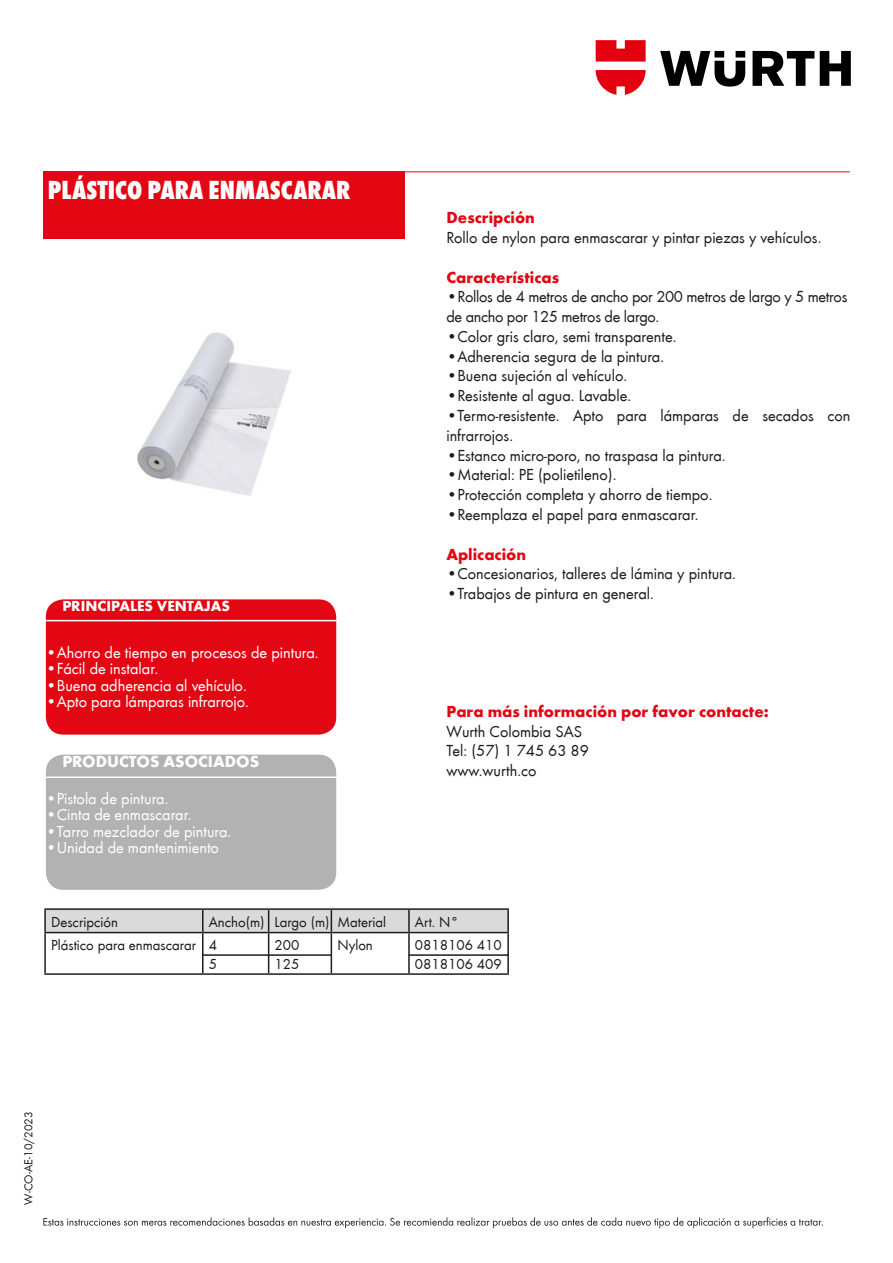
<style>
.page{position:relative;width:893px;height:1263px;background:#fff}
.page>*{position:absolute;margin:0;border:0;box-sizing:border-box;transform-origin:0 0}
.t1{font:800 condensed 27px "Wuerth";color:#fff}
.t2{font:16.5px/19.8px "Wuerth";color:#1d1d1b}
.t3{font:16.5px "Wuerth";color:#fff}
.t4{font:16.5px/19.8px "Wuerth";letter-spacing:-.02em;color:#1d1d1b}
.t5{font:700 16.5px "Wuerth";color:#e30613}
.t6{font:700 16.5px "Wuerth";color:#fff}
.t7{font:15px "Wuerth";color:#1d1d1b}
.t8{font:700 15px "Wuerth";color:#fff}
.t9{font:12px "Wuerth";color:#1d1d1b}
</style>
<div class="page">
<div style="left:43px;top:172px;width:362px;height:67px;background:#e30613"></div>
<svg style="left:43px;top:1217px;width:780px;height:11px"></svg>
<hr style="left:358px;top:171px;width:492px;height:1px;background:#e30613">
<svg style="left:660px;top:51px;width:191px;height:36px"></svg>
<svg style="left:596px;top:40px;width:50px;height:55px"></svg>
<div style="left:45px;top:754px;width:292px;height:136px;background:#b2b2b2;border-radius:18px"></div>
<div style="left:44px;top:753px;width:294px;height:138px;border:2px solid #fff;border-radius:18px"></div>
<div style="left:45px;top:599px;width:292px;height:136px;background:#e30613;border-radius:18px"></div>
<div style="left:44px;top:598px;width:294px;height:138px;border:2px solid #fff;border-radius:18px"></div>
<hr style="left:44px;top:620px;width:294px;height:1px;background:#fff">
<hr style="left:44px;top:776px;width:294px;height:2px;background:#fff">
<hr style="left:44px;top:908px;width:159px;height:2px;background:#1d1d1b">
<hr style="left:44px;top:910px;width:2px;height:22px;background:#1d1d1b">
<hr style="left:203px;top:908px;width:66px;height:2px;background:#1d1d1b">
<hr style="left:269px;top:908px;width:62px;height:2px;background:#1d1d1b">
<hr style="left:331px;top:908px;width:78px;height:2px;background:#1d1d1b">
<svg style="left:45px;top:909px;width:462px;height:23px;background:#d0d0d0"></svg>
<hr style="left:409px;top:908px;width:100px;height:2px;background:#1d1d1b">
<hr style="left:408px;top:910px;width:2px;height:22px;background:#1d1d1b">
<hr style="left:507px;top:910px;width:2px;height:22px;background:#1d1d1b">
<hr style="left:44px;top:932px;width:159px;height:1px;background:#1d1d1b">
<hr style="left:44px;top:933px;width:2px;height:40px;background:#1d1d1b">
<hr style="left:203px;top:932px;width:66px;height:1px;background:#1d1d1b">
<hr style="left:202px;top:933px;width:1px;height:40px;background:#1d1d1b">
<hr style="left:269px;top:932px;width:62px;height:1px;background:#1d1d1b">
<hr style="left:268px;top:933px;width:1px;height:40px;background:#1d1d1b">
<hr style="left:331px;top:932px;width:78px;height:1px;background:#1d1d1b">
<hr style="left:331px;top:933px;width:1px;height:40px;background:#1d1d1b">
<hr style="left:409px;top:932px;width:100px;height:1px;background:#1d1d1b">
<hr style="left:408px;top:933px;width:2px;height:40px;background:#1d1d1b">
<hr style="left:507px;top:933px;width:2px;height:40px;background:#1d1d1b">
<hr style="left:44px;top:973px;width:159px;height:2px;background:#1d1d1b">
<hr style="left:203px;top:973px;width:66px;height:2px;background:#1d1d1b">
<hr style="left:269px;top:973px;width:62px;height:2px;background:#1d1d1b">
<hr style="left:331px;top:973px;width:78px;height:2px;background:#1d1d1b">
<hr style="left:409px;top:973px;width:100px;height:2px;background:#1d1d1b">
<img style="left:137px;top:332px;width:154px;height:164px">
<hr style="left:409px;top:954px;width:99px;height:2px;background:#1d1d1b">
<hr style="left:203px;top:954px;width:128px;height:2px;background:#1d1d1b">
<h1 class="t1" style="left:48px;top:171px;width:304px">PLÁSTICO PARA ENMASCARAR</h1>
<p class="t8" style="left:62px;top:595px;width:169px">PRINCIPALES VENTAJAS</p>
<p class="t3" style="left:46px;top:641px;width:274px">•Ahorro de tiempo en procesos de pintura.</p>
<p class="t3" style="left:46px;top:657px;width:114px">•Fácil de instalar.</p>
<p class="t3" style="left:46px;top:674px;width:202px">•Buena adherencia al vehículo.</p>
<p class="t3" style="left:46px;top:690px;width:205px">•Apto para lámparas infrarrojo.</p>
<p class="t6" style="left:62px;top:750px;width:198px">PRODUCTOS ASOCIADOS</p>
<p class="t3" style="left:46px;top:787px;width:124px">•Pistola de pintura.</p>
<p class="t3" style="left:46px;top:803px;width:147px">•Cinta de enmascarar.</p>
<p class="t3" style="left:46px;top:820px;width:187px">•Tarro mezclador de pintura.</p>
<p class="t3" style="left:46px;top:836px;width:175px">•Unidad de mantenimiento</p>
<p class="t5" style="left:446px;top:206px;width:90px">Descripción</p>
<p class="t2" style="left:446px;top:227px;width:376px">Rollo de nylon para enmascarar y pintar piezas y vehículos.</p>
<p class="t5" style="left:446px;top:265px;width:114px">Características</p>
<p class="t4" style="left:446px;top:286px;width:402px">•Rollos de 4 metros de ancho por 200 metros de largo y 5 metros de ancho por 125 metros de largo.</p>
<p class="t2" style="left:446px;top:326px;width:232px">•Color gris claro, semi transparente.</p>
<p class="t2" style="left:446px;top:345px;width:219px">•Adherencia segura de la pintura.</p>
<p class="t2" style="left:446px;top:365px;width:182px">•Buena sujeción al vehículo.</p>
<p class="t2" style="left:446px;top:385px;width:186px">•Resistente al agua. Lavable.</p>
<p class="t2" style="left:446px;top:405px;width:406px">•Termo-resistente. Apto para lámparas de secados con infrarrojos.</p>
<p class="t2" style="left:446px;top:444px;width:281px">•Estanco micro-poro, no traspasa la pintura.</p>
<p class="t2" style="left:446px;top:464px;width:172px">•Material: PE (polietileno).</p>
<p class="t2" style="left:446px;top:484px;width:268px">•Protección completa y ahorro de tiempo.</p>
<p class="t2" style="left:446px;top:504px;width:254px">•Reemplaza el papel para enmascarar.</p>
<p class="t5" style="left:446px;top:542px;width:81px">Aplicación</p>
<p class="t2" style="left:446px;top:563px;width:291px">•Concesionarios, talleres de lámina y pintura.</p>
<p class="t2" style="left:446px;top:583px;width:209px">•Trabajos de pintura en general.</p>
<p class="t5" style="left:446px;top:699px;width:324px">Para más información por favor contacte:</p>
<p class="t2" style="left:446px;top:720px;width:144px">Wurth Colombia SAS<br>Tel: (57) 1 745 63 89 www.wurth.co</p>
<p class="t7" style="left:51px;top:911px;width:68px">Descripción</p>
<p class="t7" style="left:209px;top:911px;width:179px">Ancho(m) Largo (m) Material</p>
<p class="t7" style="left:415px;top:911px;width:45px">Art. N°</p>
<p class="t7" style="left:51px;top:935px;width:167px">Plástico para enmascarar 4</p>
<p class="t7" style="left:275px;top:935px;width:26px">200</p>
<p class="t7" style="left:337px;top:935px;width:37px">Nylon</p>
<p class="t7" style="left:415px;top:935px;width:88px">0818106 410</p>
<p class="t7" style="left:209px;top:953px;width:10px">5</p>
<p class="t7" style="left:275px;top:953px;width:26px">125</p>
<p class="t7" style="left:415px;top:953px;width:88px">0818106 409</p>
<p class="t9" style="left:20px;top:1205px;width:95px;rotate:-90deg">W-CO-AE-10/2023</p>
</div>
